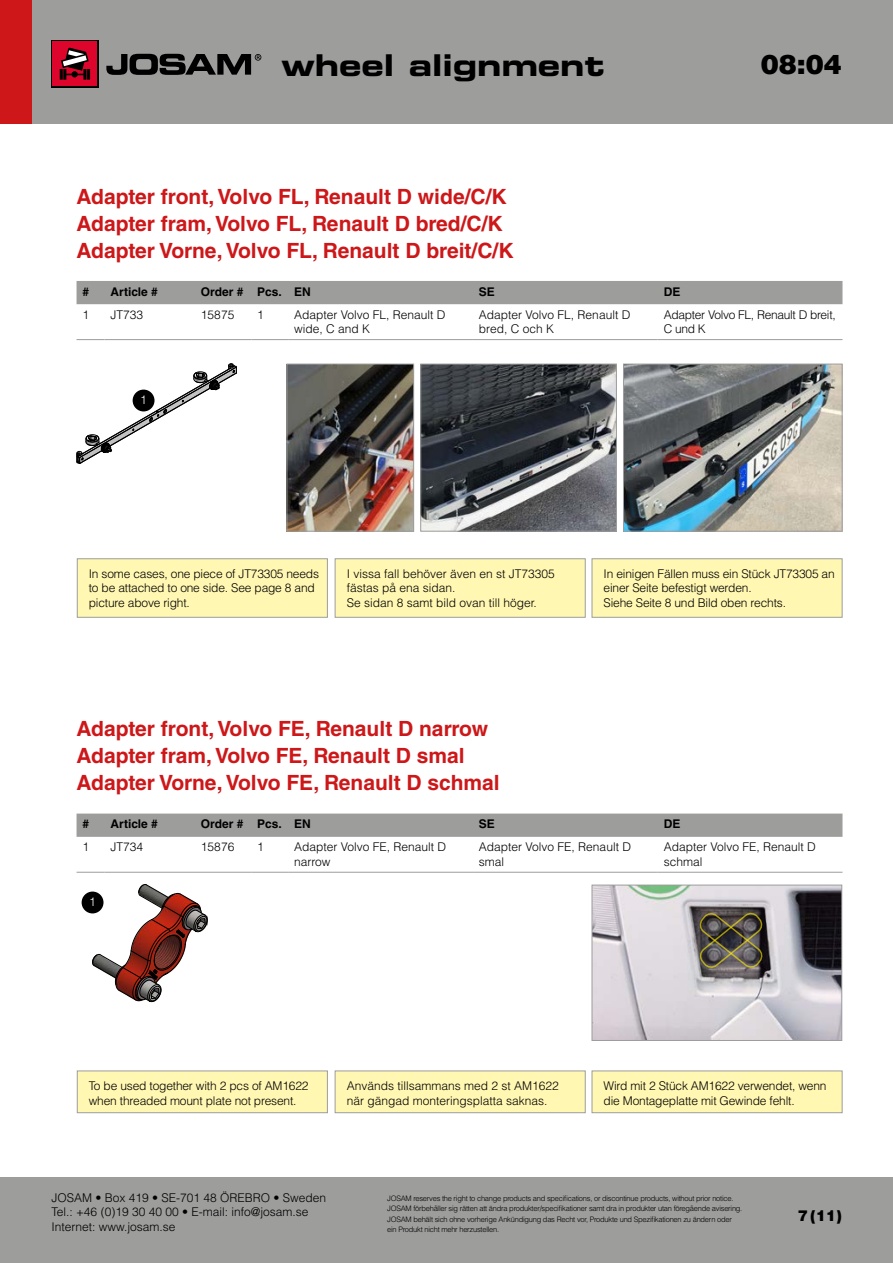
<style>
.page{position:relative;width:893px;height:1263px;background:#fff}
.page>*{position:absolute;margin:0;border:0;box-sizing:border-box;transform-origin:0 0}
.t1{font:30px "Eurostile LT Std Bold Ex 2";color:#000}
.t2{font:900 27px "Helvetica LT Std";color:#000}
.t3{font:700 21px "Helvetica LT Std";color:#cd1719}
.t4{font:900 15px "Helvetica LT Std";color:#000}
.Productsheet_BodyTex{font:300 12px/14.4px "Helvetica LT Std";color:#000}
.bröd2{font:700 12px "Helvetica LT Std";color:#000}
.Productsheet_BodyTex-2{font:300 12px/14.4px "Helvetica LT Std";letter-spacing:-.025em;color:#000}
.t5{font:300 12px "Helvetica LT Std";color:#fff}
.t6{font:300 7.5px/10.5px "Helvetica LT Std";letter-spacing:-.03em;color:#000}
</style>
<div class="page">
<div style="left:0;top:0;width:893px;height:123px;background:#9d9d9c"></div>
<div style="left:0;top:0;width:32px;height:123px;background:#cd1719"></div>
<div style="left:0;top:1178px;width:893px;height:85px;background:#9d9d9c"></div>
<div style="left:51px;top:40px;width:48px;height:48px;background:linear-gradient(to right,#000,#000)"></div>
<div style="left:53px;top:42px;width:44px;height:44px;background:#dd052b"></div>
<svg style="left:60px;top:48px;width:30px;height:32px"></svg>
<svg style="left:106px;top:54px;width:155px;height:21px"></svg>
<svg style="left:92px;top:884px;width:115px;height:118px"></svg>
<div style="left:77px;top:281px;width:765px;height:23px;background:#9d9d9c"></div>
<svg style="left:77px;top:339px;width:27px;height:1px"></svg>
<hr style="left:104px;top:339px;width:91px;height:1px;background:#9d9d9c">
<hr style="left:195px;top:339px;width:56px;height:1px;background:#9d9d9c">
<hr style="left:251px;top:339px;width:37px;height:1px;background:#9d9d9c">
<hr style="left:288px;top:339px;width:185px;height:1px;background:#9d9d9c">
<hr style="left:473px;top:339px;width:185px;height:1px;background:#9d9d9c">
<hr style="left:658px;top:339px;width:184px;height:1px;background:#9d9d9c">
<svg style="left:77px;top:813px;width:765px;height:24px;background:#a0a09f"></svg>
<svg style="left:77px;top:872px;width:27px;height:1px"></svg>
<hr style="left:104px;top:872px;width:91px;height:1px;background:#9d9d9c">
<hr style="left:195px;top:872px;width:56px;height:1px;background:#9d9d9c">
<hr style="left:251px;top:872px;width:37px;height:1px;background:#9d9d9c">
<hr style="left:288px;top:872px;width:185px;height:1px;background:#9d9d9c">
<hr style="left:473px;top:872px;width:185px;height:1px;background:#9d9d9c">
<hr style="left:658px;top:872px;width:184px;height:1px;background:#9d9d9c">
<svg style="left:77px;top:364px;width:160px;height:100px"></svg>
<div style="left:133px;top:390px;width:22px;height:21px;background:#000;border-radius:50%"></div>
<div style="left:82px;top:891px;width:22px;height:22px;background:#000;border-radius:50%"></div>
<img style="left:625px;top:366px;width:215px;height:163px">
<div style="left:623px;top:364px;width:219px;height:167px;border:1px solid #9d9d9c"></div>
<img style="left:422px;top:366px;width:193px;height:163px">
<div style="left:420px;top:364px;width:197px;height:167px;border:1px solid #9d9d9c"></div>
<img style="left:594px;top:887px;width:246px;height:152px">
<div style="left:592px;top:885px;width:250px;height:156px;border:1px solid #9d9d9c"></div>
<div style="left:77px;top:1070px;width:251px;height:43px;background:#fff7b2;border:1px solid #9d9d9c"></div>
<div style="left:77px;top:558px;width:251px;height:60px;background:#fff7b2;border:1px solid #9d9d9c"></div>
<div style="left:592px;top:1070px;width:250px;height:43px;background:#fff7b2;border:1px solid #9d9d9c"></div>
<div style="left:592px;top:558px;width:250px;height:60px;background:#fff7b2;border:1px solid #9d9d9c"></div>
<div style="left:335px;top:1070px;width:251px;height:43px;background:#fff7b2;border:1px solid #9d9d9c"></div>
<div style="left:335px;top:558px;width:251px;height:60px;background:#fff7b2;border:1px solid #9d9d9c"></div>
<svg style="left:698px;top:911px;width:67px;height:59px;background:#585345"></svg>
<img style="left:289px;top:366px;width:123px;height:163px">
<div style="left:287px;top:364px;width:127px;height:167px;border:1px solid #9d9d9c"></div>
<h1 class="t1" style="left:281px;top:44px;width:325px">wheel alignment</h1>
<h2 class="t2" style="left:761px;top:47px;width:83px">08:04</h2>
<p class="t3" style="left:77px;top:183px;width:432px">Adapter front, Volvo FL, Renault D wide/C/K</p>
<p class="t3" style="left:77px;top:210px;width:428px">Adapter fram, Volvo FL, Renault D bred/C/K</p>
<p class="t3" style="left:77px;top:237px;width:438px">Adapter Vorne, Volvo FL, Renault D breit/C/K</p>
<p class="bröd2" style="left:83px;top:284px;width:8px">#</p>
<p class="bröd2" style="left:110px;top:284px;width:49px">Article #</p>
<p class="bröd2" style="left:201px;top:284px;width:44px">Order #</p>
<p class="bröd2" style="left:257px;top:284px;width:26px">Pcs.</p>
<p class="bröd2" style="left:294px;top:284px;width:18px">EN</p>
<p class="bröd2" style="left:479px;top:284px;width:18px">SE</p>
<p class="bröd2" style="left:664px;top:284px;width:18px">DE</p>
<p class="Productsheet_BodyTex" style="left:83px;top:307px;width:8px">1</p>
<p class="Productsheet_BodyTex" style="left:110px;top:307px;width:34px">JT733</p>
<p class="Productsheet_BodyTex" style="left:201px;top:307px;width:35px">15875</p>
<p class="Productsheet_BodyTex" style="left:257px;top:307px;width:8px">1</p>
<p class="Productsheet_BodyTex" style="left:294px;top:307px;width:153px">Adapter Volvo FL, Renault D wide, C and K</p>
<p class="Productsheet_BodyTex" style="left:479px;top:307px;width:153px">Adapter Volvo FL, Renault D bred, C och K</p>
<p class="Productsheet_BodyTex-2" style="left:664px;top:307px;width:173px">Adapter Volvo FL, Renault D breit,<br>C und K</p>
<p class="t5" style="left:140px;top:393px;width:8px">1</p>
<p class="Productsheet_BodyTex" style="left:89px;top:566px;width:232px">In some cases, one piece of JT73305 needs to be attached to one side. See page 8 and picture above right.</p>
<p class="Productsheet_BodyTex" style="left:347px;top:566px;width:210px">I vissa fall behöver även en st JT73305 fästas på ena sidan.<br>Se sidan 8 samt bild ovan till höger.</p>
<p class="t3" style="left:77px;top:716px;width:413px">Adapter front, Volvo FE, Renault D narrow</p>
<p class="t3" style="left:77px;top:743px;width:390px">Adapter fram, Volvo FE, Renault D smal</p>
<p class="t3" style="left:77px;top:770px;width:425px">Adapter Vorne, Volvo FE, Renault D schmal</p>
<p class="Productsheet_BodyTex" style="left:604px;top:566px;width:233px">In einigen Fällen muss ein Stück JT73305 an einer Seite befestigt werden.<br>Siehe Seite 8 und Bild oben rechts.</p>
<p class="bröd2" style="left:83px;top:817px;width:8px">#</p>
<p class="bröd2" style="left:110px;top:817px;width:49px">Article #</p>
<p class="bröd2" style="left:201px;top:817px;width:44px">Order #</p>
<p class="bröd2" style="left:257px;top:817px;width:26px">Pcs.</p>
<p class="bröd2" style="left:294px;top:817px;width:18px">EN</p>
<p class="bröd2" style="left:479px;top:817px;width:18px">SE</p>
<p class="bröd2" style="left:664px;top:817px;width:18px">DE</p>
<p class="Productsheet_BodyTex" style="left:83px;top:840px;width:8px">1</p>
<p class="Productsheet_BodyTex" style="left:110px;top:840px;width:34px">JT734</p>
<p class="Productsheet_BodyTex" style="left:201px;top:840px;width:35px">15876</p>
<p class="Productsheet_BodyTex" style="left:257px;top:840px;width:8px">1</p>
<p class="Productsheet_BodyTex" style="left:294px;top:840px;width:154px">Adapter Volvo FE, Renault D narrow</p>
<p class="Productsheet_BodyTex" style="left:479px;top:840px;width:154px">Adapter Volvo FE, Renault D smal</p>
<p class="Productsheet_BodyTex" style="left:664px;top:840px;width:154px">Adapter Volvo FE, Renault D schmal</p>
<p class="t5" style="left:89px;top:895px;width:8px">1</p>
<p class="Productsheet_BodyTex" style="left:89px;top:1078px;width:221px">To be used together with 2 pcs of AM1622 when threaded mount plate not present.</p>
<p class="Productsheet_BodyTex" style="left:347px;top:1078px;width:214px">Används tillsammans med 2 st AM1622 när gängad monteringsplatta saknas.</p>
<p class="Productsheet_BodyTex" style="left:604px;top:1078px;width:225px">Wird mit 2 Stück AM1622 verwendet, wenn die Montageplatte mit Gewinde fehlt.</p>
<p class="Productsheet_BodyTex" style="left:51px;top:1190px;width:276px">JOSAM • Box 419 • SE-701 48 ÖREBRO • Sweden<br>Tel.: +46 (0)19 30 40 00 • E-mail: info@josam.se<br>Internet: www.josam.se</p>
<p class="t6" style="left:387px;top:1192px;width:357px">JOSAM reserves the right to change products and specifications, or discontinue products, without prior notice.<br>JOSAM förbehåller sig rätten att ändra produkter/specifikationer samt dra in produkter utan föregående avisering.<br>JOSAM behält sich ohne vorherige Ankündigung das Recht vor, Produkte und Spezifikationen zu ändern oder ein Produkt nicht mehr herzustellen.</p>
<p class="t4" style="left:798px;top:1205px;width:46px">7(11)</p>
</div>
